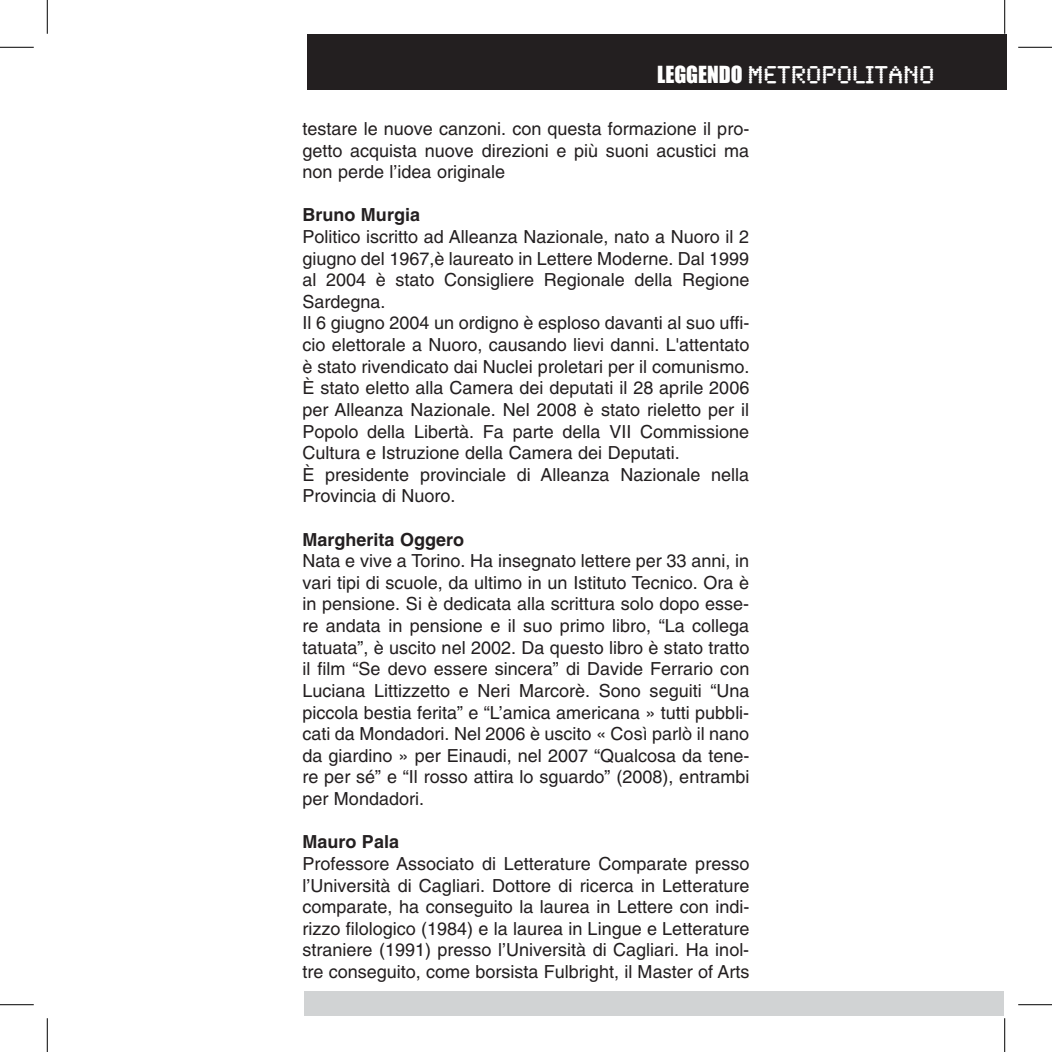
<style>
.page{position:relative;width:1052px;height:1052px;background:#fff}
.page>*{position:absolute;margin:0;border:0;box-sizing:border-box;transform-origin:0 0}
.t1{font:25.2px "Synchro LET";color:#fff}
.t2{font:18px/21.6px "Helvetica";color:#231f20;text-align:justify}
.t3{font:700 18px "Helvetica";color:#231f20}
.s1{font-family:"Impact";font-size:21.6px}
</style>
<div class="page">
<div style="left:303px;top:991px;width:700px;height:25px;background:#d1d3d4"></div>
<div style="left:307px;top:34px;width:699px;height:56px;background:#231f20"></div>
<hr style="left:0;top:47px;width:34px;height:1px;background:#000">
<hr style="left:1017px;top:47px;width:34px;height:1px;background:#000">
<hr style="left:0;top:1004px;width:34px;height:1px;background:#000">
<hr style="left:1017px;top:1004px;width:34px;height:1px;background:#000">
<hr style="left:47px;top:0;width:1px;height:34px;background:#000">
<hr style="left:47px;top:1017px;width:1px;height:34px;background:#000">
<hr style="left:1004px;top:0;width:1px;height:34px;background:#000">
<hr style="left:1004px;top:1017px;width:1px;height:34px;background:#000">
<h1 class="t1" style="left:657px;top:51px;width:279px"><span class="s1">LEGGENDO</span> METROPOLITANO</h1>
<p class="t2" style="left:302px;top:118px;width:448px">testare le nuove canzoni. con questa formazione il pro&shy;getto acquista nuove direzioni e più suoni acustici ma non perde l’idea originale</p>
<p class="t3" style="left:302px;top:204px;width:119px">Bruno Murgia</p>
<p class="t2" style="left:302px;top:226px;width:448px;text-align:left">Politico iscritto ad Alleanza Nazionale, nato a Nuoro il 2 giugno del 1967,è laureato in Lettere Moderne. Dal 1999 al 2004 è stato Consigliere Regionale della Regione Sardegna.<br>Il 6 giugno 2004 un ordigno è esploso davanti al suo uffi&shy;cio elettorale a Nuoro, causando lievi danni. L'attentato è stato rivendicato dai Nuclei proletari per il comunismo.<br>È stato eletto alla Camera dei deputati il 28 aprile 2006 per Alleanza Nazionale. Nel 2008 è stato rieletto per il Popolo della Libertà. Fa parte della VII Commissione Cultura e Istruzione della Camera dei Deputati.<br>È presidente provinciale di Alleanza Nazionale nella Provincia di Nuoro.</p>
<p class="t3" style="left:302px;top:528px;width:163px">Margherita Oggero</p>
<p class="t2" style="left:302px;top:550px;width:448px">Nata e vive a Torino. Ha insegnato lettere per 33 anni, in vari tipi di scuole, da ultimo in un Istituto Tecnico. Ora è in pensione. Si è dedicata alla scrittura solo dopo esse&shy;re andata in pensione e il suo primo libro, “La collega tatuata”, è uscito nel 2002. Da questo libro è stato tratto il film “Se devo essere sincera” di Davide Ferrario con Luciana Littizzetto e Neri Marcorè. Sono seguiti “Una piccola bestia ferita” e “L’amica americana » tutti pubbli&shy;cati da Mondadori. Nel 2006 è uscito « Così parlò il nano da giardino » per Einaudi, nel 2007 “Qualcosa da tene&shy;re per sé” e “Il rosso attira lo sguardo” (2008), entrambi per Mondadori.</p>
<p class="t3" style="left:302px;top:830px;width:98px">Mauro Pala</p>
<p class="t2" style="left:302px;top:852px;width:448px">Professore Associato di Letterature Comparate presso l’Università di Cagliari. Dottore di ricerca in Letterature comparate, ha conseguito la laurea in Lettere con indi&shy;rizzo filologico (1984) e la laurea in Lingue e Letterature straniere (1991) presso l’Università di Cagliari. Ha inol&shy;tre conseguito, come borsista Fulbright, il Master of Arts</p>
</div>
